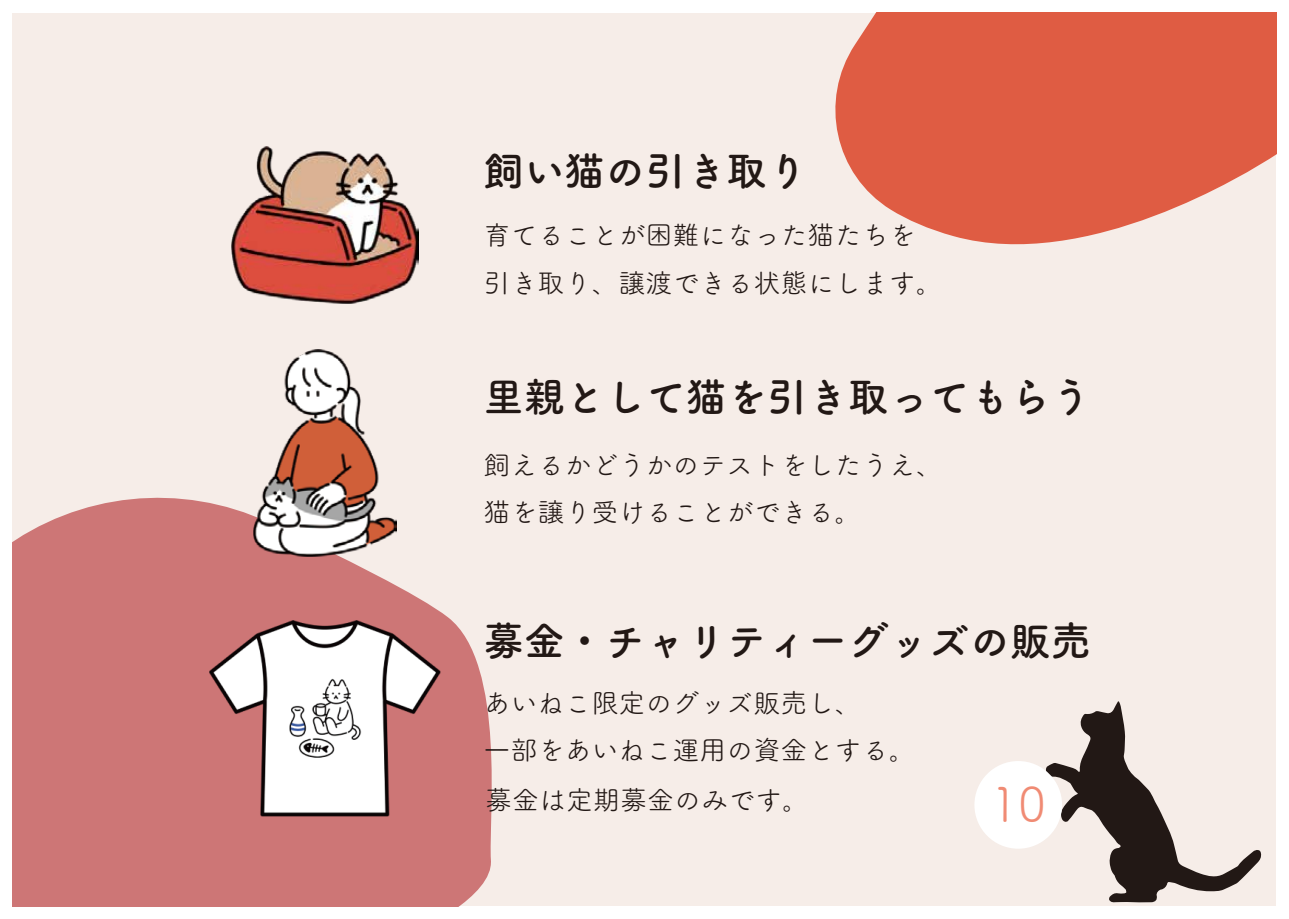
<style>
.page{position:relative;width:1289px;height:919px;background:#fff}
.page>*{position:absolute;margin:0;border:0;box-sizing:border-box;transform-origin:0 0}
.t1{font:48px "Tsuku A Rd Gothic";color:#f08b74}
.t2{font:700 40.5px "Tsuku A Rd Gothic";color:#221815}
.t3{font:27px/47.2px "Tsuku A Rd Gothic";color:#221815}
</style>
<div class="page">
<div style="left:13px;top:14px;width:1263px;height:892px;background:#f6ede8"></div>
<svg style="left:13px;top:497px;width:479px;height:409px;background:#d18383"></svg>
<svg style="left:818px;top:13px;width:458px;height:232px;fill:#df5c43"></svg>
<svg style="left:1045px;top:701px;width:216px;height:201px"></svg>
<div style="left:974px;top:761px;width:88px;height:87px;background:#fff;border-radius:50%"></div>
<img style="left:253px;top:349px;width:143px;height:207px">
<img style="left:209px;top:620px;width:231px;height:196px">
<img style="left:231px;top:147px;width:187px;height:156px">
<h2 class="t2" style="left:483px;top:139px;width:326px">飼い猫の引き取り</h2>
<p class="t3" style="left:483px;top:210px;width:461px">育てることが困難になった猫たちを引き取り、譲渡できる状態にします。</p>
<h2 class="t2" style="left:483px;top:365px;width:609px">里親として猫を引き取ってもらう</h2>
<p class="t3" style="left:483px;top:440px;width:461px">飼えるかどうかのテストをしたうえ、猫を譲り受けることができる。</p>
<h2 class="t2" style="left:483px;top:609px;width:609px">募金・チャリティーグッズの販売</h2>
<p class="t3" style="left:483px;top:677px;width:434px;line-height:48.3px">あいねこ限定のグッズ販売し、<br>一部をあいねこ運用の資金とする。募金は定期募金のみです。</p>
<h1 class="t1" style="left:990px;top:767px;width:57px">10</h1>
</div>
